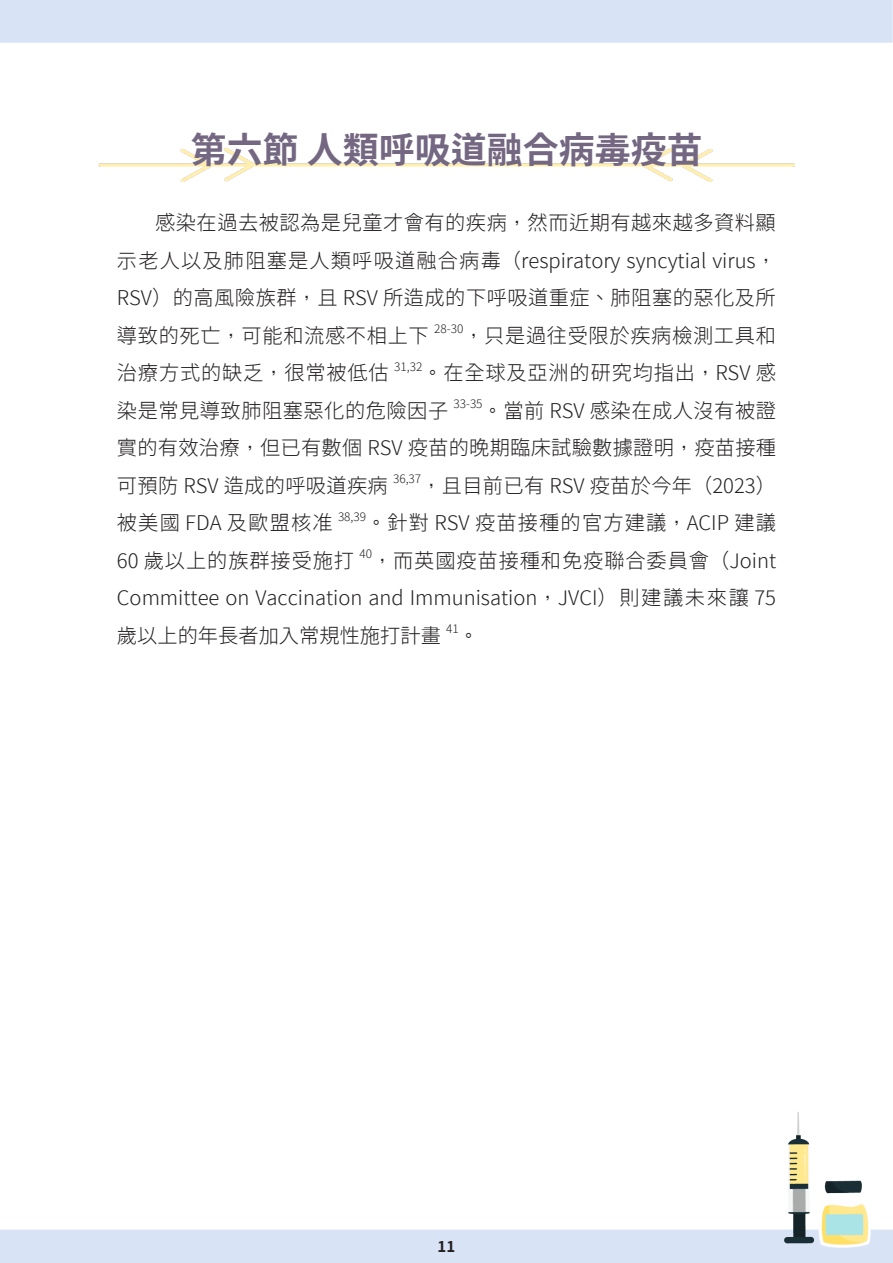
<style>
.page{position:relative;width:893px;height:1263px;background:#fff}
.page>*{position:absolute;margin:0;border:0;box-sizing:border-box;transform-origin:0 0}
.大標{font:700 36px "Taipei Sans TC Beta";color:#746781}
.內文{font:300 20.25px/37.5px "Taipei Sans TC Beta";letter-spacing:.025em;color:#231f20;text-align:justify}
.內文-2{font:300 20.25px "Taipei Sans TC Beta";letter-spacing:.055em;color:#231f20}
.內文-3{font:300 20.25px "Taipei Sans TC Beta";letter-spacing:.045em;color:#231f20}
.t1{font:700 15px "Taipei Sans TC Beta";color:#231f20}
.內文-4{font:300 11.85px "Taipei Sans TC Beta";color:#231f20}
</style>
<div class="page">
<img style="left:0;top:0;width:893px;height:1263px">
<img style="left:99px;top:149px;width:695px;height:32px">
<p class="大標" style="left:191px;top:129px;width:514px">第六節人類呼吸道融合病毒疫苗</p>
<p class="內文" style="left:117px;top:205px;width:661px;text-indent:38px">感染在過去被認為是兒童才會有的疾病，然而近期有越來越多資料顯示老人以及肺阻塞是人類呼吸道融合病毒（respiratory syncytial virus，RSV）的高風險族群，且 RSV 所造成的下呼吸道重症、肺阻塞的惡化及所導致的死亡，可能和流感不相上下</p>
<p class="內文-4" style="left:434px;top:322px;width:31px">28-30</p>
<p class="內文" style="left:463px;top:317px;width:314px">，只是過往受限於疾病檢測工具和</p>
<p class="內文" style="left:117px;top:355px;width:273px">治療方式的缺乏，很常被低估</p>
<p class="內文-4" style="left:394px;top:359px;width:30px">31,32</p>
<p class="內文" style="left:117px;top:355px;width:661px;text-indent:305px">。在全球及亞洲的研究均指出，RSV 感染是常見導致肺阻塞惡化的危險因子</p>
<p class="內文-4" style="left:453px;top:397px;width:31px">33-35</p>
<p class="內文" style="left:117px;top:392px;width:661px;text-indent:366px">。當前 RSV 感染在成人沒有被證實的有效治療，但已有數個 RSV 疫苗的晚期臨床試驗數據證明，疫苗接種可預防 RSV 造成的呼吸道疾病</p>
<p class="內文-4" style="left:393px;top:472px;width:30px">36,37</p>
<p class="內文" style="left:421px;top:467px;width:356px">，且目前已有 RSV 疫苗於今年（2023）</p>
<p class="內文-2" style="left:117px;top:512px;width:217px">被美國 FDA 及歐盟核准</p>
<p class="內文-4" style="left:338px;top:509px;width:30px">38,39</p>
<p class="內文-2" style="left:366px;top:512px;width:411px">。針對 RSV 疫苗接種的官方建議，ACIP 建議</p>
<p class="內文-3" style="left:117px;top:549px;width:239px">60 歲以上的族群接受施打</p>
<p class="內文-4" style="left:359px;top:547px;width:14px">40</p>
<p class="內文" style="left:117px;top:542px;width:661px;text-indent:255px">，而英國疫苗接種和免疫聯合委員會（Joint Committee on Vaccination and Immunisation，JVCI）則建議未來讓 75歲以上的年長者加入常規性施打計畫</p>
<p class="內文-4" style="left:446px;top:622px;width:14px">41</p>
<p class="內文" style="left:459px;top:617px;width:22px">。</p>
<p class="t1" style="left:438px;top:1238px;width:19px">11</p>
</div>
